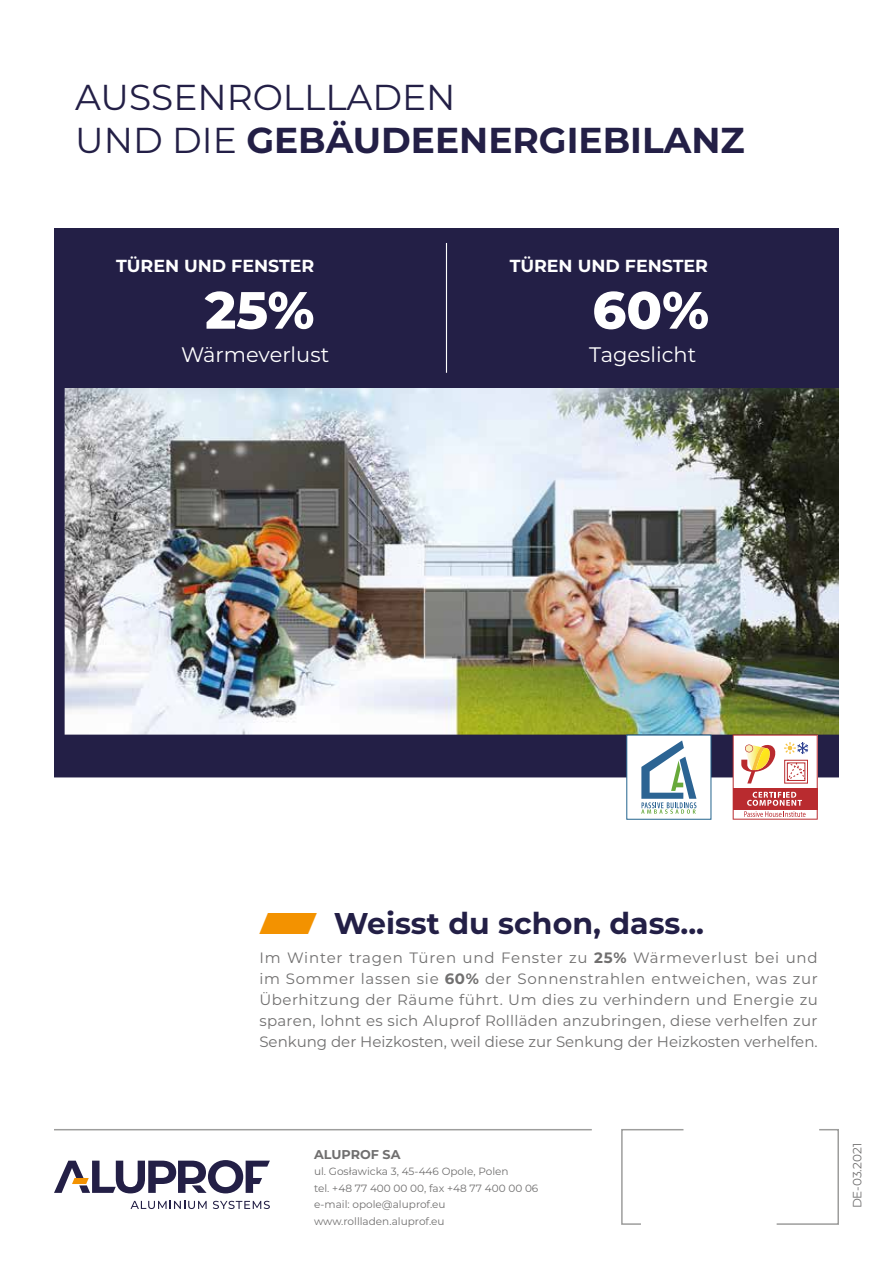
<style>
.page{position:relative;width:893px;height:1263px;background:#fff}
.page>*{position:absolute;margin:0;border:0;box-sizing:border-box;transform-origin:0 0}
.t1{font:800 52.35px "Montserrat Alu";color:#fff}
.t2{font:36px/43.2px "Montserrat Alu";color:#231f46}
.t3{font:700 30px "Montserrat Alu";color:#231f46}
.t4{font:21px "Montserrat Alu";color:#fff}
.t5{font:700 17.4px "Montserrat Alu";color:#fff}
.t6{font:15px/21px "Montserrat Alu";color:#706f6f;text-align:justify}
.t7{font:700 12.75px "Aluprof Sans";color:#706f6f}
.t8{font:12px "Montserrat Alu";color:#706f6f}
.t9{font:10.5px/16.5px "Aluprof Sans";color:#706f6f}
.s1{font-weight:700}
.s2{color:#f39200}
</style>
<div class="page">
<svg style="left:54px;top:1160px;width:216px;height:33px"></svg>
<svg style="left:131px;top:1201px;width:76px;height:8px"></svg>
<svg style="left:213px;top:1201px;width:57px;height:8px"></svg>
<hr style="left:54px;top:1129px;width:538px;height:1px;background:#9d9d9c">
<svg style="left:621px;top:1129px;width:63px;height:96px"></svg>
<svg style="left:776px;top:1129px;width:63px;height:96px"></svg>
<img style="left:54px;top:387px;width:785px;height:390px">
<svg style="left:733px;top:735px;width:85px;height:85px"></svg>
<div style="left:626px;top:735px;width:85px;height:85px;background:#fff;border:1px solid #23648e"></div>
<svg style="left:641px;top:740px;width:55px;height:74px"></svg>
<div style="left:54px;top:228px;width:785px;height:159px;background:#231f46"></div>
<hr style="left:446px;top:243px;width:1px;height:130px;background:#fff">
<h2 class="t2" style="left:75px;top:75px;width:671px">AUSSENROLLLADEN<br>UND DIE <span class="s1">GEBÄUDEENERGIEBILANZ</span></h2>
<p class="t5" style="left:116px;top:254px;width:200px">TÜREN UND FENSTER</p>
<h1 class="t1" style="left:205px;top:272px;width:111px">25%</h1>
<h3 class="t4" style="left:181px;top:340px;width:150px">Wärmeverlust</h3>
<p class="t5" style="left:510px;top:254px;width:200px">TÜREN UND FENSTER</p>
<h1 class="t1" style="left:592px;top:272px;width:118px">60%</h1>
<h3 class="t4" style="left:589px;top:340px;width:108px">Tageslicht</h3>
<h3 class="t3" style="left:259px;top:901px;width:446px"><span class="s2">⸠</span> Weisst du schon, dass...</h3>
<p class="t6" style="left:259px;top:947px;width:560px">Im Winter tragen Türen und Fenster zu <span class="s1">25%</span> Wärmeverlust bei und im Sommer lassen sie <span class="s1">60%</span> der Sonnenstrahlen entweichen, was zur Überhitzung der Räume führt. Um dies zu verhindern und Energie zu sparen, lohnt es sich Aluprof Rollläden anzubringen, diese verhelfen zur Senkung der Heizkosten, weil diese zur Senkung der Heizkosten verhelfen.</p>
<p class="t7" style="left:314px;top:1145px;width:88px">ALUPROF SA</p>
<p class="t9" style="left:314px;top:1163px;width:226px">ul. Gosławicka 3, 45-446 Opole, Polen<br>tel. +48 77 400 00 00, fax +48 77 400 00 06 e-mail: opole@aluprof.eu www.rollladen.aluprof.eu</p>
<p class="t8" style="left:849px;top:1208px;width:67px;rotate:-90deg">DE-03.2021</p>
</div>
